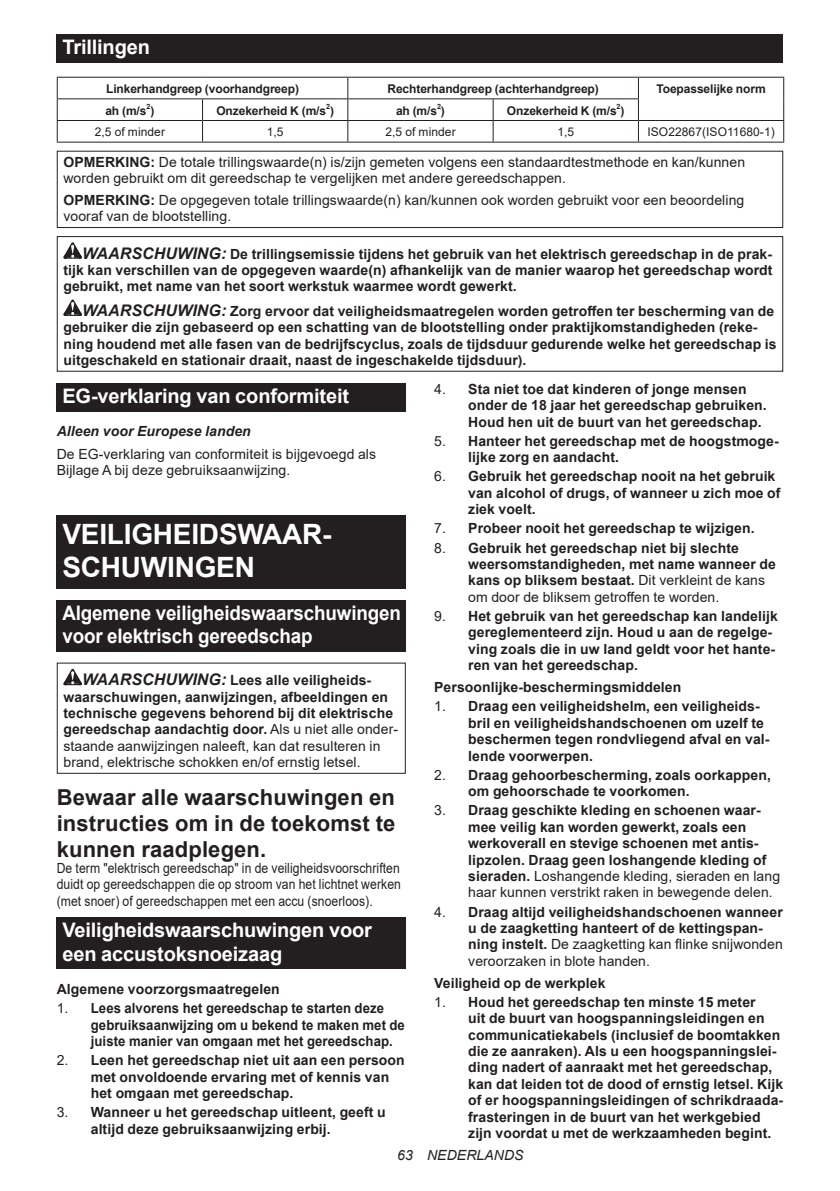
<style>
.page{position:relative;width:840px;height:1191px;background:#fff}
.page>*{position:absolute;margin:0;border:0;box-sizing:border-box;transform-origin:0 0}
.t1{font:700 28px/32.8px "Arial";letter-spacing:-.01em;color:#fff}
.t2{font:700 22px/25.8px "Arial";letter-spacing:.005em;color:#231f20;text-align:justify}
.t3{font:700 20px/23.4px "Arial";letter-spacing:-.01em;color:#fff}
.t4{font:700 20px/23.4px "Arial";letter-spacing:-.01em;color:#fff;scale:.94 1}
.t5{font:700 14px/16.4px "Arial";letter-spacing:.005em;color:#231f20}
.t6{font:14px/16.4px "Arial";letter-spacing:.005em;color:#231f20}
.t7{font:14px/16.4px "Arial";letter-spacing:.005em;color:#231f20;text-align:justify;scale:.87 1}
.t8{font:700 14px/16.4px "Arial";letter-spacing:.005em;color:#231f20;scale:.94 1}
.t9{font:italic 700 14px "Arial";letter-spacing:.005em;color:#231f20}
.t10{font:italic 14px "Arial";letter-spacing:.005em;color:#231f20}
.t11{font:700 12px "Arial";letter-spacing:-.01em;color:#231f20}
.t12{font:12px "Arial";letter-spacing:.005em;color:#231f20}
.t13{font:700 7.2px "Arial";color:#231f20}
.s1{font-weight:700}
.s2{font-style:italic;font-size:16px}
.s3{font-weight:400}
</style>
<div class="page">
<div style="left:57px;top:34px;width:725px;height:29px;background:#231f20"></div>
<hr style="left:57px;top:77px;width:145px;height:1px;background:#231f20">
<hr style="left:202px;top:77px;width:145px;height:1px;background:#231f20">
<hr style="left:347px;top:77px;width:146px;height:1px;background:#231f20">
<hr style="left:493px;top:77px;width:145px;height:1px;background:#231f20">
<hr style="left:638px;top:77px;width:145px;height:1px;background:#231f20">
<hr style="left:57px;top:98px;width:145px;height:1px;background:#231f20">
<hr style="left:202px;top:98px;width:145px;height:1px;background:#231f20">
<hr style="left:347px;top:98px;width:146px;height:1px;background:#231f20">
<hr style="left:493px;top:98px;width:145px;height:1px;background:#231f20">
<hr style="left:57px;top:120px;width:145px;height:1px;background:#231f20">
<svg style="left:57px;top:78px;width:1px;height:64px"></svg>
<hr style="left:202px;top:120px;width:145px;height:1px;background:#231f20">
<svg style="left:202px;top:99px;width:1px;height:43px"></svg>
<hr style="left:347px;top:120px;width:146px;height:1px;background:#231f20">
<svg style="left:347px;top:78px;width:1px;height:64px"></svg>
<hr style="left:493px;top:120px;width:145px;height:1px;background:#231f20">
<svg style="left:492px;top:99px;width:1px;height:43px"></svg>
<hr style="left:638px;top:120px;width:145px;height:1px;background:#231f20">
<svg style="left:637px;top:78px;width:1px;height:64px"></svg>
<hr style="left:57px;top:142px;width:145px;height:1px;background:#231f20">
<hr style="left:202px;top:142px;width:145px;height:1px;background:#231f20">
<hr style="left:347px;top:142px;width:146px;height:1px;background:#231f20">
<hr style="left:493px;top:142px;width:145px;height:1px;background:#231f20">
<hr style="left:638px;top:142px;width:145px;height:1px;background:#231f20">
<div style="left:57px;top:151px;width:725px;height:77px;border:1px solid #231f20"></div>
<svg style="left:63px;top:242px;width:19px;height:17px"></svg>
<svg style="left:63px;top:299px;width:19px;height:17px"></svg>
<div style="left:57px;top:236px;width:725px;height:136px;border:1px solid #231f20"></div>
<div style="left:57px;top:383px;width:348px;height:28px;background:#231f20"></div>
<div style="left:57px;top:514px;width:348px;height:74px;background:#231f20"></div>
<div style="left:57px;top:600px;width:348px;height:51px;background:#231f20"></div>
<svg style="left:63px;top:669px;width:19px;height:16px"></svg>
<div style="left:57px;top:662px;width:348px;height:112px;border:1px solid #231f20"></div>
<div style="left:57px;top:917px;width:348px;height:52px;background:#231f20"></div>
<h3 class="t3" style="left:62px;top:36px;width:89px">Trillingen</h3>
<p class="t11" style="left:106px;top:80px;width:194px">Linkerhandgreep (voorhandgreep)</p>
<p class="t11" style="left:387px;top:80px;width:213px">Rechterhandgreep (achterhandgreep)</p>
<p class="t11" style="left:656px;top:80px;width:111px">Toepasselijke norm</p>
<p class="t11" style="left:105px;top:102px;width:50px">ah (m/s )</p>
<p class="t13" style="left:146px;top:101px;width:6px">2</p>
<p class="t11" style="left:216px;top:102px;width:119px">Onzekerheid K (m/s )</p>
<p class="t13" style="left:326px;top:101px;width:6px">2</p>
<p class="t11" style="left:396px;top:102px;width:50px">ah (m/s )</p>
<p class="t13" style="left:437px;top:101px;width:6px">2</p>
<p class="t11" style="left:506px;top:102px;width:119px">Onzekerheid K (m/s )</p>
<p class="t13" style="left:616px;top:101px;width:6px">2</p>
<p class="t12" style="left:95px;top:124px;width:72px">2,5 of minder</p>
<p class="t12" style="left:266px;top:124px;width:18px">1,5</p>
<p class="t12" style="left:385px;top:124px;width:72px">2,5 of minder</p>
<p class="t12" style="left:557px;top:124px;width:18px">1,5</p>
<p class="t12" style="left:647px;top:124px;width:129px">ISO22867(ISO11680-1)</p>
<p class="t6" style="left:63px;top:153px;width:683px"><span class="s1">OPMERKING:</span> De totale trillingswaarde(n) is/zijn gemeten volgens een standaardtestmethode en kan/kunnen worden gebruikt om dit gereedschap te vergelijken met andere gereedschappen.</p>
<p class="t6" style="left:63px;top:192px;width:682px"><span class="s1">OPMERKING:</span> De opgegeven totale trillingswaarde(n) kan/kunnen ook worden gebruikt voor een beoordeling vooraf van de blootstelling.</p>
<p class="t5" style="left:63px;top:246px;width:710px;text-align:justify;text-indent:19px"><span class="s2">WAARSCHUWING:</span> De trillingsemissie tijdens het gebruik van het elektrisch gereedschap in de prak&shy;tijk kan verschillen van de opgegeven waarde(n) afhankelijk van de manier waarop het gereedschap wordt gebruikt, met name van het soort werkstuk waarmee wordt gewerkt.</p>
<p class="t5" style="left:63px;top:303px;width:714px;text-indent:19px"><span class="s2">WAARSCHUWING:</span> Zorg ervoor dat veiligheidsmaatregelen worden getroffen ter bescherming van de gebruiker die zijn gebaseerd op een schatting van de blootstelling onder praktijkomstandigheden (reke&shy;ning houdend met alle fasen van de bedrijfscyclus, zoals de tijdsduur gedurende welke het gereedschap is uitgeschakeld en stationair draait, naast de ingeschakelde tijdsduur).</p>
<h3 class="t3" style="left:62px;top:384px;width:288px">EG-verklaring van conformiteit</h3>
<p class="t9" style="left:57px;top:422px;width:195px">Alleen voor Europese landen</p>
<p class="t6" style="left:57px;top:445px;width:321px">De EG-verklaring van conformiteit is bijgevoegd als<br>Bijlage A bij deze gebruiksaanwijzing.</p>
<p class="t5" style="left:468px;top:381px;width:300px;text-indent:-34px"><span class="s3">4.</span> Sta niet toe dat kinderen of jonge mensen onder de 18 jaar het gereedschap gebruiken.<br>Houd hen uit de buurt van het gereedschap.</p>
<p class="t5" style="left:468px;top:433px;width:312px;text-indent:-34px"><span class="s3">5.</span> Hanteer het gereedschap met de hoogstmoge&shy;lijke zorg en aandacht.</p>
<p class="t5" style="left:468px;top:468px;width:314px;text-indent:-34px"><span class="s3">6.</span> Gebruik het gereedschap nooit na het gebruik van alcohol of drugs, of wanneer u zich moe of ziek voelt.</p>
<p class="t5" style="left:434px;top:520px;width:322px"><span class="s3">7.</span> Probeer nooit het gereedschap te wijzigen.</p>
<p class="t5" style="left:468px;top:539px;width:309px;text-indent:-34px"><span class="s3">8.</span> Gebruik het gereedschap niet bij slechte weersomstandigheden, met name wanneer de kans op bliksem bestaat. <span class="s3">Dit verkleint de kans om door de bliksem getroffen te worden.</span></p>
<p class="t5" style="left:468px;top:608px;width:311px;text-indent:-34px"><span class="s3">9.</span> Het gebruik van het gereedschap kan landelijk gereglementeerd zijn. Houd u aan de regelge&shy;ving zoals die in uw land geldt voor het hante&shy;ren van het gereedschap.</p>
<p class="t5" style="left:434px;top:679px;width:248px">Persoonlijke-beschermingsmiddelen</p>
<p class="t5" style="left:468px;top:698px;width:302px;text-indent:-34px"><span class="s3">1.</span> Draag een veiligheidshelm, een veiligheids&shy;bril en veiligheidshandschoenen om uzelf te beschermen tegen rondvliegend afval en val&shy;lende voorwerpen.</p>
<p class="t5" style="left:468px;top:767px;width:304px;text-indent:-34px"><span class="s3">2.</span> Draag gehoorbescherming, zoals oorkappen, om gehoorschade te voorkomen.</p>
<p class="t5" style="left:468px;top:802px;width:313px;text-indent:-34px"><span class="s3">3.</span> Draag geschikte kleding en schoenen waar&shy;mee veilig kan worden gewerkt, zoals een werkoverall en stevige schoenen met antis&shy;lipzolen. Draag geen loshangende kleding of sieraden. <span class="s3">Loshangende kleding, sieraden en lang haar kunnen verstrikt raken in bewegende delen.</span></p>
<p class="t5" style="left:468px;top:903px;width:316px;text-indent:-34px"><span class="s3">4.</span> Draag altijd veiligheidshandschoenen wanneer u de zaagketting hanteert of de kettingspan&shy;ning instelt. <span class="s3">De zaagketting kan flinke snijwonden veroorzaken in blote handen.</span></p>
<p class="t5" style="left:434px;top:974px;width:173px">Veiligheid op de werkplek</p>
<p class="t5" style="left:468px;top:994px;width:316px;text-indent:-34px"><span class="s3">1.</span> Houd het gereedschap ten minste 15 meter<br>uit de buurt van hoogspanningsleidingen en communicatiekabels (inclusief de boomtakken die ze aanraken). Als u een hoogspanningslei&shy;ding nadert of aanraakt met het gereedschap, kan dat leiden tot de dood of ernstig letsel. Kijk of er hoogspanningsleidingen of schrikdraada&shy;frasteringen in de buurt van het werkgebied zijn voordat u met de werkzaamheden begint.</p>
<h1 class="t1" style="left:62px;top:518px;width:270px">VEILIGHEIDSWAAR-<br>SCHUWINGEN</h1>
<h3 class="t4" style="left:62px;top:601px;width:361px">Algemene veiligheidswaarschuwingen voor elektrisch gereedschap</h3>
<p class="t5" style="left:63px;top:672px;width:336px;text-indent:19px"><span class="s2">WAARSCHUWING:</span> Lees alle veiligheids&shy;waarschuwingen, aanwijzingen, afbeeldingen en technische gegevens behorend bij dit elektrische gereedschap aandachtig door. <span class="s3">Als u niet alle onder&shy;staande aanwijzingen naleeft, kan dat resulteren in brand, elektrische schokken en/of ernstig letsel.</span></p>
<h2 class="t2" style="left:57px;top:785px;width:340px">Bewaar alle waarschuwingen en instructies om in de toekomst te kunnen raadplegen.</h2>
<p class="t7" style="left:57px;top:860px;width:397px">De term "elektrisch gereedschap" in de veiligheidsvoorschriften duidt op gereedschappen die op stroom van het lichtnet werken (met snoer) of gereedschappen met een accu (snoerloos).</p>
<h3 class="t3" style="left:62px;top:918px;width:311px">Veiligheidswaarschuwingen voor een accustoksnoeizaag</h3>
<p class="t5" style="left:57px;top:981px;width:224px">Algemene voorzorgsmaatregelen</p>
<p class="t8" style="left:91px;top:1000px;width:335px;text-indent:-34px"><span class="s3">1.</span> Lees alvorens het gereedschap te starten deze gebruiksaanwijzing om u bekend te maken met de juiste manier van omgaan met het gereedschap.</p>
<p class="t5" style="left:91px;top:1052px;width:315px;text-indent:-34px"><span class="s3">2.</span> Leen het gereedschap niet uit aan een persoon met onvoldoende ervaring met of kennis van het omgaan met gereedschap.</p>
<p class="t5" style="left:91px;top:1104px;width:296px;text-indent:-34px"><span class="s3">3.</span> Wanneer u het gereedschap uitleent, geeft u altijd deze gebruiksaanwijzing erbij.</p>
<p class="t10" style="left:397px;top:1146px;width:128px">63 NEDERLANDS</p>
</div>
